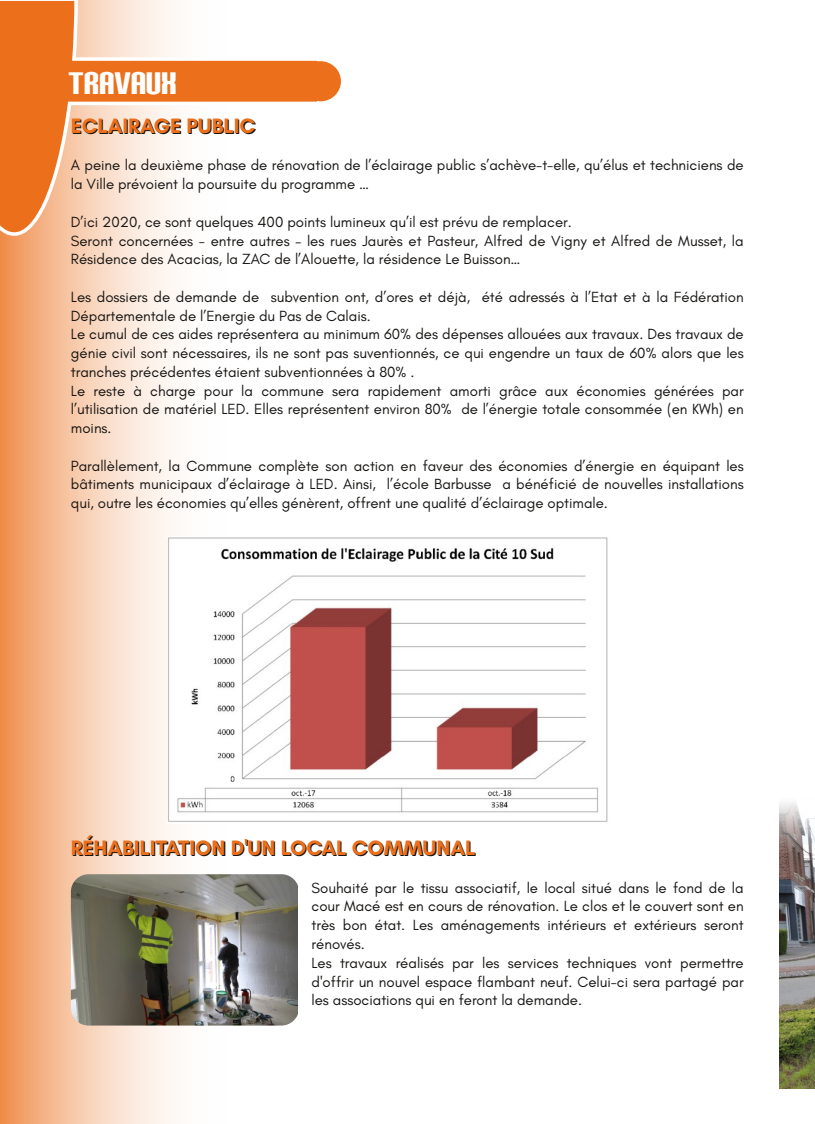
<style>
.page{position:relative;width:815px;height:1124px;background:#fff}
.page>*{position:absolute;margin:0;border:0;box-sizing:border-box;transform-origin:0 0}
.t1{font:37.5px "Carbon Block";letter-spacing:-.005em;color:#fff}
.t2{font:700 21.25px "Glacial Indifference";color:#171513}
.t3{font:15px/18.8px "Glacial Indifference";letter-spacing:-.005em;color:#171513}
</style>
<div class="page">
<svg style="left:1px;top:249px;width:226px;height:874px"></svg>
<svg style="left:0;top:0;width:341px;height:249px"></svg>
<img style="left:71px;top:874px;width:227px;height:151px">
<img style="left:780px;top:802px;width:35px;height:286px">
<img style="left:168px;top:536px;width:440px;height:287px">
<h1 class="t1" style="left:69px;top:65px;width:110px">TRAVAUX</h1>
<h2 class="t2" style="left:72px;top:114px;width:186px">ECLAIRAGE PUBLIC</h2>
<p class="t3" style="left:71px;top:156px;width:674px">A peine la deuxième phase de rénovation de l’éclairage public s’achève-t-elle, qu’élus et techniciens de la Ville prévoient la poursuite du programme …</p>
<p class="t3" style="left:71px;top:212px;width:674px">D’ici 2020, ce sont quelques 400 points lumineux qu’il est prévu de remplacer.<br>Seront concernées - entre autres – les rues Jaurès et Pasteur, Alfred de Vigny et Alfred de Musset, la<br>Résidence des Acacias, la ZAC de l’Alouette, la résidence Le Buisson…</p>
<p class="t3" style="left:71px;top:287px;width:674px">Les dossiers de demande de subvention ont, d’ores et déjà, été adressés à l’Etat et à la Fédération Départementale de l’Energie du Pas de Calais.<br>Le cumul de ces aides représentera au minimum 60% des dépenses allouées aux travaux. Des travaux de génie civil sont nécessaires, ils ne sont pas suventionnés, ce qui engendre un taux de 60% alors que les tranches précédentes étaient subventionnées à 80% .<br>Le reste à charge pour la commune sera rapidement amorti grâce aux économies générées par l’utilisation de matériel LED. Elles représentent environ 80% de l’énergie totale consommée (en KWh) en moins.</p>
<p class="t3" style="left:71px;top:456px;width:674px;text-align:justify">Parallèlement, la Commune complète son action en faveur des économies d’énergie en équipant les bâtiments municipaux d’éclairage à LED. Ainsi, l’école Barbusse a bénéficié de nouvelles installations qui, outre les économies qu’elles génèrent, offrent une qualité d’éclairage optimale.</p>
<h2 class="t2" style="left:72px;top:835px;width:406px">RÉHABILITATION D'UN LOCAL COMMUNAL</h2>
<p class="t3" style="left:311px;top:877px;width:434px">Souhaité par le tissu associatif, le local situé dans le fond de la cour Macé est en cours de rénovation. Le clos et le couvert sont en très bon état. Les aménagements intérieurs et extérieurs seront rénovés.<br>Les travaux réalisés par les services techniques vont permettre d'offrir un nouvel espace flambant neuf. Celui-ci sera partagé par les associations qui en feront la demande.</p>
</div>
